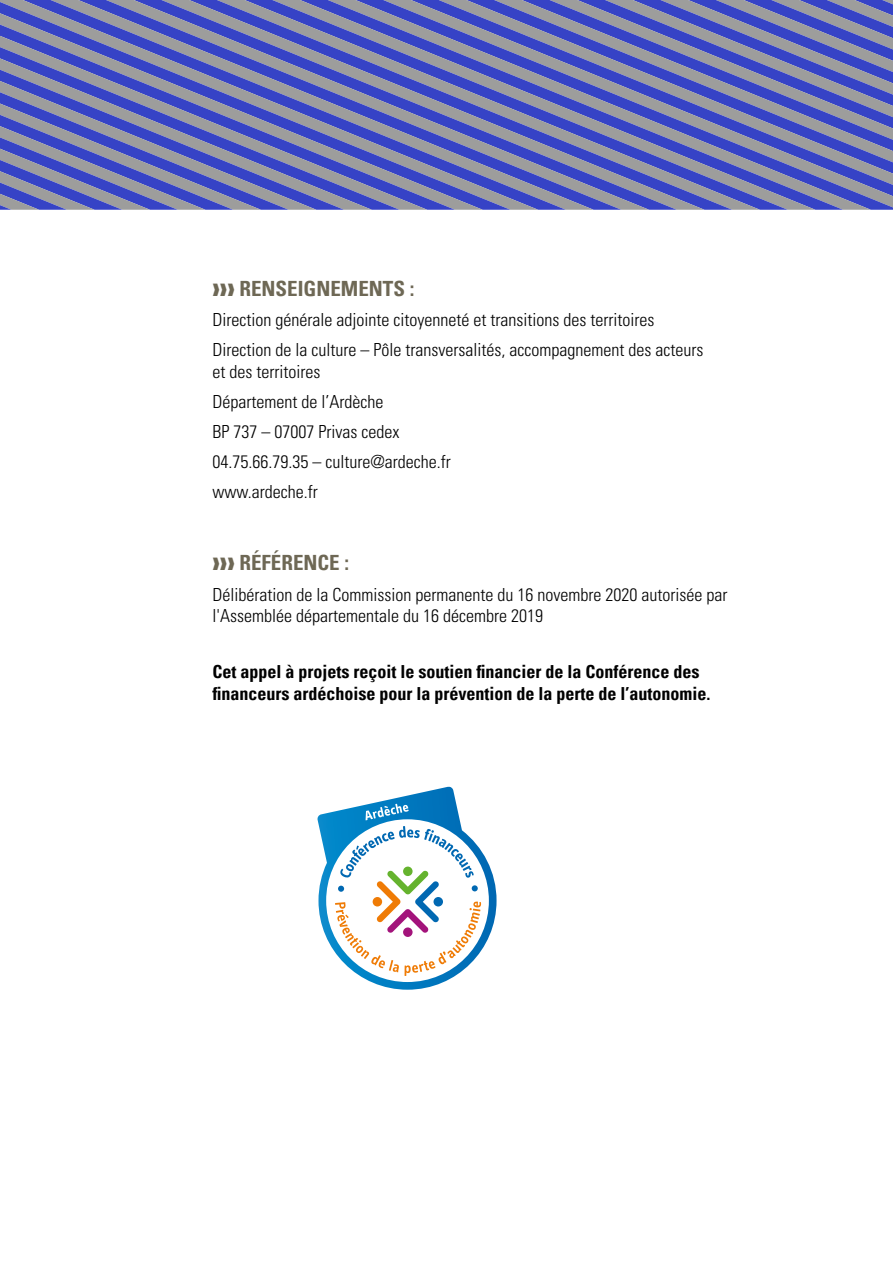
<style>
.page{position:relative;width:893px;height:1263px;background:#fff}
.page>*{position:absolute;margin:0;border:0;box-sizing:border-box;transform-origin:0 0}
.t1{font:700 condensed 21px "Univers";color:#6e6855}
.t2{font:300 condensed 18px/30.2px "Univers";color:#000}
.t3{font:700 condensed 18px/21.6px "Univers";color:#000}
</style>
<div class="page">
<svg style="left:871px;top:0;width:22px;height:210px;background:#6a71b2"></svg>
<svg style="left:843px;top:0;width:28px;height:210px;background:#6c72b1"></svg>
<svg style="left:815px;top:0;width:28px;height:210px;background:#6b71b2"></svg>
<svg style="left:788px;top:0;width:27px;height:210px;background:#6c72b1"></svg>
<svg style="left:760px;top:0;width:28px;height:210px;background:#6b71b2"></svg>
<svg style="left:732px;top:0;width:28px;height:210px;background:#6c72b1"></svg>
<svg style="left:704px;top:0;width:28px;height:210px;background:#6b71b2"></svg>
<svg style="left:677px;top:0;width:27px;height:210px;background:#6c72b1"></svg>
<svg style="left:649px;top:0;width:28px;height:210px;background:#6b71b2"></svg>
<svg style="left:621px;top:0;width:28px;height:210px;background:#6c72b1"></svg>
<svg style="left:594px;top:0;width:27px;height:210px;background:#6b71b2"></svg>
<svg style="left:566px;top:0;width:28px;height:210px;background:#6c72b1"></svg>
<svg style="left:538px;top:0;width:28px;height:210px;background:#6b71b2"></svg>
<svg style="left:510px;top:0;width:28px;height:210px;background:#6c72b1"></svg>
<svg style="left:0;top:0;width:510px;height:210px;background:#6b72b2"></svg>
<svg style="left:0;top:9px;width:505px;height:201px;background:#6c72b2"></svg>
<svg style="left:0;top:14px;width:491px;height:196px;background:#6a70b2"></svg>
<svg style="left:0;top:20px;width:477px;height:190px;background:#6d73b1"></svg>
<svg style="left:0;top:26px;width:464px;height:184px;background:#6b72b2"></svg>
<svg style="left:0;top:31px;width:450px;height:179px;background:#6b72b2"></svg>
<svg style="left:317px;top:787px;width:180px;height:203px"></svg>
<p class="t1" style="left:239px;top:275px;width:177px">RENSEIGNEMENTS :</p>
<p class="t2" style="left:213px;top:304px;width:492px">Direction générale adjointe citoyenneté et transitions des territoires<br>Direction de la culture – Pôle transversalités, accompagnement des acteurs</p>
<p class="t2" style="left:213px;top:356px;width:240px">et des territoires<br>Département de l’Ardèche<br>BP 737 – 07007 Privas cedex<br>04.75.66.79.35 – culture@ardeche.fr www.ardeche.fr</p>
<p class="t1" style="left:239px;top:550px;width:111px">RÉFÉRENCE :</p>
<p class="t2" style="left:213px;top:583px;width:516px;line-height:21.6px">Délibération de la Commission permanente du 16 novembre 2020 autorisée par l'Assemblée départementale du 16 décembre 2019</p>
<p class="t3" style="left:213px;top:661px;width:499px">Cet appel à projets reçoit le soutien financier de la Conférence des financeurs ardéchoise pour la prévention de la perte de l’autonomie.</p>
</div>
